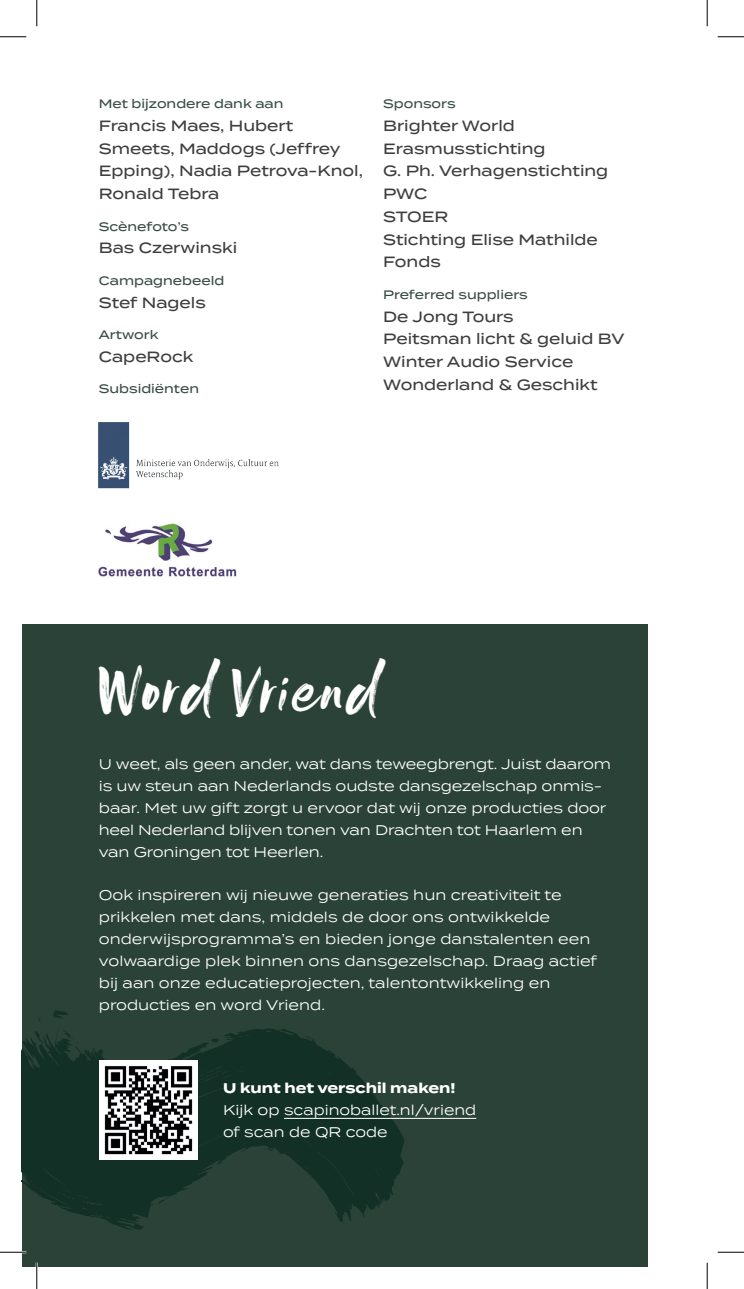
<style>
.page{position:relative;width:744px;height:1289px;background:#fff}
.page>*{position:absolute;margin:0;border:0;box-sizing:border-box;transform-origin:0 0}
.t1{font:49px "Rocked ALT";letter-spacing:.05em;color:#fff}
.t2{font:500 14.88px/22.8px "Termina";color:#3e3e3f}
.t3{font:14px/21.9px "Termina";color:#fff}
.t4{font:700 14px "Termina";color:#fff}
.t5{font:500 12.25px "Termina";color:#3a4d45}
</style>
<div class="page">
<div style="left:22px;top:625px;width:625px;height:642px;background:#2a4238"></div>
<svg style="left:53px;top:1010px;width:15px;height:9px"></svg>
<svg style="left:22px;top:1028px;width:382px;height:202px;fill:#133027"></svg>
<hr style="left:284px;top:1118px;width:192px;height:1px;background:#fff">
<img style="left:99px;top:1060px;width:99px;height:99px">
<img style="left:98px;top:422px;width:181px;height:67px">
<img style="left:98px;top:523px;width:139px;height:54px">
<hr style="left:0;top:1251px;width:26px;height:2px;background:#fff">
<hr style="left:36px;top:1263px;width:2px;height:26px;background:#fff">
<svg style="left:0;top:36px;width:26px;height:1px"></svg>
<svg style="left:717px;top:36px;width:26px;height:1px"></svg>
<svg style="left:0;top:1252px;width:26px;height:1px"></svg>
<svg style="left:717px;top:1252px;width:26px;height:1px"></svg>
<svg style="left:36px;top:0;width:1px;height:26px"></svg>
<svg style="left:36px;top:1263px;width:1px;height:26px"></svg>
<svg style="left:706px;top:0;width:1px;height:26px"></svg>
<svg style="left:706px;top:1263px;width:1px;height:26px"></svg>
<p class="t5" style="left:99px;top:95px;width:186px">Met bijzondere dank aan</p>
<p class="t2" style="left:99px;top:114px;width:265px">Francis Maes, Hubert<br>Smeets, Maddogs (Jeffrey<br>Epping), Nadia Petrova-Knol,<br>Ronald Tebra</p>
<p class="t5" style="left:99px;top:217px;width:92px">Scènefoto’s</p>
<p class="t2" style="left:99px;top:236px;width:140px">Bas Czerwinski</p>
<p class="t5" style="left:99px;top:272px;width:127px">Campagnebeeld</p>
<p class="t2" style="left:99px;top:291px;width:108px">Stef Nagels</p>
<p class="t5" style="left:99px;top:326px;width:61px">Artwork</p>
<p class="t2" style="left:99px;top:345px;width:96px">CapeRock</p>
<p class="t5" style="left:99px;top:380px;width:102px">Subsidiënten</p>
<p class="t5" style="left:383px;top:95px;width:74px">Sponsors</p>
<p class="t2" style="left:383px;top:114px;width:133px">Brighter World</p>
<p class="t2" style="left:383px;top:137px;width:164px">Erasmusstichting</p>
<p class="t2" style="left:383px;top:159px;width:226px">G. Ph. Verhagenstichting</p>
<p class="t2" style="left:383px;top:182px;width:46px">PWC</p>
<p class="t2" style="left:383px;top:205px;width:67px">STOER</p>
<p class="t2" style="left:383px;top:228px;width:216px">Stichting Elise Mathilde<br>Fonds</p>
<p class="t5" style="left:383px;top:286px;width:146px">Preferred suppliers</p>
<p class="t2" style="left:383px;top:305px;width:132px">De Jong Tours</p>
<p class="t2" style="left:383px;top:327px;width:242px">Peitsman licht &amp; geluid BV</p>
<p class="t2" style="left:383px;top:350px;width:191px">Winter Audio Service</p>
<p class="t2" style="left:383px;top:373px;width:216px">Wonderland &amp; Geschikt</p>
<p class="t1" style="left:99px;top:664px;width:282px">Word Vriend</p>
<p class="t3" style="left:99px;top:753px;width:513px">U weet, als geen ander, wat dans teweegbrengt. Juist daarom is uw steun aan Nederlands oudste dansgezelschap onmis&shy;baar. Met uw gift zorgt u ervoor dat wij onze producties door heel Nederland blijven tonen van Drachten tot Haarlem en van Groningen tot Heerlen.</p>
<p class="t3" style="left:99px;top:884px;width:499px">Ook inspireren wij nieuwe generaties hun creativiteit te prikkelen met dans, middels de door ons ontwikkelde onderwijsprogramma’s en bieden jonge danstalenten een volwaardige plek binnen ons dansgezelschap. Draag actief bij aan onze educatieprojecten, talentontwikkeling en producties en word Vriend.</p>
<p class="t4" style="left:223px;top:1078px;width:234px">U kunt het verschil maken!</p>
<p class="t3" style="left:223px;top:1098px;width:255px">Kijk op scapinoballet.nl/vriend of scan de QR code</p>
</div>
